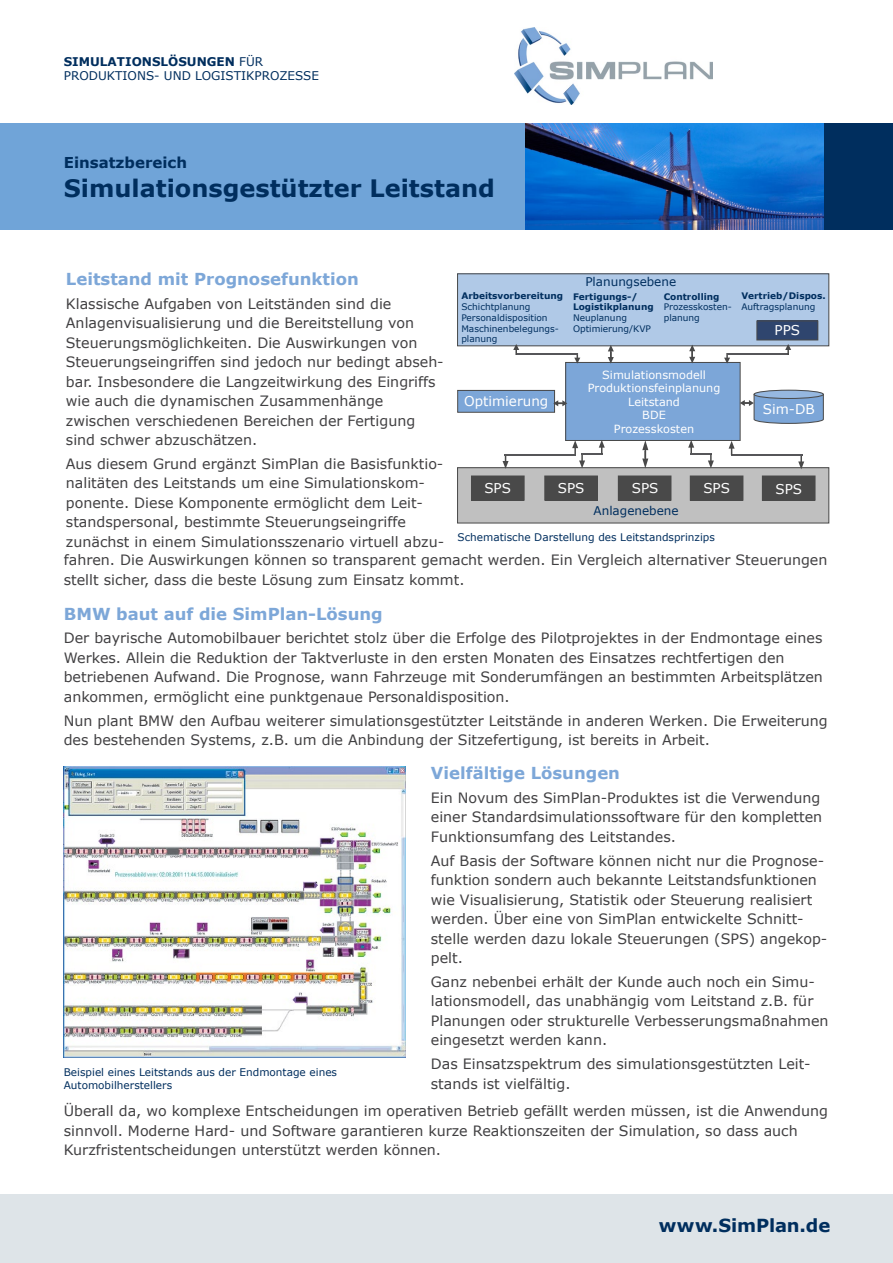
<style>
.page{position:relative;width:893px;height:1263px;background:#fff}
.page>*{position:absolute;margin:0;border:0;box-sizing:border-box;transform-origin:0 0}
.t1{font:700 24px "Verdana";color:#002e5e}
.t2{font:700 18px "Verdana";letter-spacing:-.005em;color:#002e5e}
.t3{font:700 16.5px "Verdana";color:#7da7d8}
.t4{font:700 15px "Verdana";color:#002e5e}
.t5{font:14.25px/19.5px "Verdana";color:#414042}
.t6{font:13.5px "Verdana";color:#fff}
.t7{font:12px/14.4px "Verdana";color:#002e5e}
.t8{font:11.25px/13.5px "Verdana";color:#fff;text-align:center}
.t9{font:10.5px/12.6px "Verdana";color:#002e5e}
.t10{font:9px/10.8px "Verdana";color:#002e5e}
.t11{font:700 9px/10.8px "Verdana";color:#002e5e}
.s1{font-weight:700}
</style>
<div class="page">
<div style="left:0;top:123px;width:893px;height:107px;background:#002e5e"></div>
<div style="left:0;top:123px;width:584px;height:107px;background:#70a4d8"></div>
<img style="left:525px;top:123px;width:298px;height:107px">
<img style="left:515px;top:28px;width:197px;height:77px">
<div style="left:0;top:1194px;width:893px;height:69px;background:#dee4e8"></div>
<img style="left:64px;top:766px;width:341px;height:291px">
<div style="left:458px;top:274px;width:371px;height:72px;background:#b0c9e7"></div>
<div style="left:457px;top:273px;width:372px;height:73px;border:1px solid #494949"></div>
<div style="left:458px;top:468px;width:371px;height:55px;background:#c0c0c0"></div>
<div style="left:457px;top:467px;width:372px;height:56px;border:1px solid #494949"></div>
<div style="left:471px;top:476px;width:53px;height:24px;background:#494949"></div>
<div style="left:471px;top:476px;width:53px;height:25px;border:1px solid #494949"></div>
<div style="left:545px;top:476px;width:52px;height:24px;background:#494949"></div>
<div style="left:544px;top:476px;width:54px;height:25px;border:1px solid #494949"></div>
<div style="left:618px;top:476px;width:53px;height:24px;background:#494949"></div>
<div style="left:618px;top:476px;width:53px;height:25px;border:1px solid #494949"></div>
<div style="left:690px;top:476px;width:53px;height:24px;background:#494949"></div>
<div style="left:690px;top:476px;width:53px;height:25px;border:1px solid #494949"></div>
<div style="left:762px;top:476px;width:53px;height:24px;background:#494949"></div>
<div style="left:762px;top:476px;width:53px;height:25px;border:1px solid #494949"></div>
<div style="left:458px;top:390px;width:97px;height:22px;background:#7ca6d8"></div>
<div style="left:457px;top:390px;width:98px;height:23px;border:1px solid #494949"></div>
<div style="left:566px;top:362px;width:174px;height:78px;background:#7ca6d8"></div>
<div style="left:565px;top:362px;width:175px;height:79px;border:1px solid #494949"></div>
<div style="left:757px;top:321px;width:61px;height:19px;background:#2f456e"></div>
<div style="left:756px;top:321px;width:62px;height:19px;border:1px solid #494949"></div>
<svg style="left:574px;top:353px;width:6px;height:11px"></svg>
<hr style="left:516px;top:353px;width:62px;height:2px;background:#565659">
<svg style="left:513px;top:344px;width:6px;height:10px"></svg>
<svg style="left:724px;top:353px;width:6px;height:11px"></svg>
<hr style="left:727px;top:353px;width:62px;height:2px;background:#565659">
<svg style="left:785px;top:344px;width:6px;height:10px"></svg>
<svg style="left:608px;top:345px;width:6px;height:19px"></svg>
<svg style="left:689px;top:345px;width:6px;height:18px"></svg>
<svg style="left:642px;top:440px;width:6px;height:28px"></svg>
<svg style="left:503px;top:455px;width:6px;height:14px"></svg>
<hr style="left:505px;top:454px;width:71px;height:1px;background:#565659">
<svg style="left:798px;top:456px;width:6px;height:13px"></svg>
<hr style="left:731px;top:454px;width:71px;height:2px;background:#565659">
<svg style="left:729px;top:441px;width:6px;height:13px"></svg>
<svg style="left:572px;top:440px;width:13px;height:28px"></svg>
<hr style="left:581px;top:453px;width:21px;height:2px;background:#565659">
<svg style="left:599px;top:440px;width:6px;height:13px"></svg>
<svg style="left:688px;top:440px;width:6px;height:13px"></svg>
<hr style="left:690px;top:453px;width:22px;height:2px;background:#565659">
<svg style="left:708px;top:455px;width:6px;height:13px"></svg>
<svg style="left:553px;top:400px;width:14px;height:6px"></svg>
<svg style="left:740px;top:389px;width:84px;height:35px"></svg>
<p class="t7" style="left:64px;top:54px;width:257px"><span class="s1">SIMULATIONSLÖSUNGEN</span> FÜR<br>PRODUKTIONS- UND LOGISTIKPROZESSE</p>
<p class="t4" style="left:64px;top:152px;width:125px">Einsatzbereich</p>
<h1 class="t1" style="left:64px;top:171px;width:433px">Simulationsgestützter Leitstand</h1>
<p class="t3" style="left:66px;top:267px;width:294px">Leitstand mit Prognosefunktion</p>
<p class="t5" style="left:66px;top:293px;width:379px">Klassische Aufgaben von Leitständen sind die Anlagenvisualisierung und die Bereitstellung von Steuerungsmöglichkeiten. Die Auswirkungen von Steuerungseingriffen sind jedoch nur bedingt abseh&shy;bar. Insbesondere die Langzeitwirkung des Eingriffs wie auch die dynamischen Zusammenhänge zwischen verschiedenen Bereichen der Fertigung sind schwer abzuschätzen.</p>
<p class="t5" style="left:66px;top:454px;width:380px">Aus diesem Grund ergänzt SimPlan die Basisfunktio&shy;nalitäten des Leitstands um eine Simulationskom&shy;ponente. Diese Komponente ermöglicht dem Leit&shy;standspersonal, bestimmte Steuerungseingriffe zunächst in einem Simulationsszenario virtuell abzu-</p>
<p class="t11" style="left:461px;top:290px;width:103px">Arbeitsvorbereitung</p>
<p class="t10" style="left:461px;top:301px;width:99px">Schichtplanung<br>Personaldisposition<br>Maschinenbelegungs&shy;planung</p>
<p class="t6" style="left:464px;top:392px;width:86px">Optimierung</p>
<p class="t7" style="left:585px;top:274px;width:92px">Planungsebene</p>
<p class="t11" style="left:573px;top:291px;width:82px">Fertigungs-/<br>Logistikplanung</p>
<p class="t10" style="left:573px;top:312px;width:80px">Neuplanung<br>Optimierung/KVP</p>
<p class="t11" style="left:664px;top:291px;width:57px">Controlling</p>
<p class="t10" style="left:664px;top:302px;width:70px">Prozesskosten&shy;planung</p>
<p class="t11" style="left:741px;top:290px;width:86px">Vertrieb/Dispos.</p>
<p class="t10" style="left:741px;top:301px;width:76px">Auftragsplanung</p>
<p class="t6" style="left:775px;top:320px;width:27px">PPS</p>
<p class="t8" style="left:588px;top:368px;width:134px">Simulationsmodell<br>Produktionsfeinplanung<br>Leitstand<br>BDE<br>Prozesskosten</p>
<p class="t6" style="left:763px;top:400px;width:53px">Sim-DB</p>
<p class="t6" style="left:484px;top:479px;width:28px">SPS</p>
<p class="t6" style="left:558px;top:479px;width:28px">SPS</p>
<p class="t6" style="left:632px;top:479px;width:28px">SPS</p>
<p class="t6" style="left:703px;top:479px;width:28px">SPS</p>
<p class="t6" style="left:775px;top:479px;width:28px">SPS</p>
<p class="t7" style="left:594px;top:504px;width:87px">Anlagenebene</p>
<p class="t9" style="left:458px;top:531px;width:259px">Schematische Darstellung des Leitstandsprinzips</p>
<p class="t5" style="left:64px;top:550px;width:765px">fahren. Die Auswirkungen können so transparent gemacht werden. Ein Vergleich alternativer Steuerungen stellt sicher, dass die beste Lösung zum Einsatz kommt.</p>
<p class="t3" style="left:64px;top:602px;width:320px">BMW baut auf die SimPlan-Lösung</p>
<p class="t5" style="left:64px;top:628px;width:761px">Der bayrische Automobilbauer berichtet stolz über die Erfolge des Pilotprojektes in der Endmontage eines Werkes. Allein die Reduktion der Taktverluste in den ersten Monaten des Einsatzes rechtfertigen den betriebenen Aufwand. Die Prognose, wann Fahrzeuge mit Sonderumfängen an bestimmten Arbeitsplätzen ankommen, ermöglicht eine punktgenaue Personaldisposition.</p>
<p class="t5" style="left:64px;top:710px;width:766px">Nun plant BMW den Aufbau weiterer simulationsgestützter Leitstände in anderen Werken. Die Erweiterung des bestehenden Systems, z.B. um die Anbindung der Sitzefertigung, ist bereits in Arbeit.</p>
<p class="t3" style="left:431px;top:761px;width:191px">Vielfältige Lösungen</p>
<p class="t5" style="left:431px;top:788px;width:393px">Ein Novum des SimPlan-Produktes ist die Verwendung einer Standardsimulationssoftware für den kompletten<br>Funktionsumfang des Leitstandes.</p>
<p class="t5" style="left:431px;top:850px;width:398px">Auf Basis der Software können nicht nur die Prognose&shy;funktion sondern auch bekannte Leitstandsfunktionen wie Visualisierung, Statistik oder Steuerung realisiert werden. Über eine von SimPlan entwickelte Schnitt&shy;stelle werden dazu lokale Steuerungen (SPS) angekop&shy;pelt.</p>
<p class="t5" style="left:431px;top:972px;width:399px">Ganz nebenbei erhält der Kunde auch noch ein Simu&shy;lationsmodell, das unabhängig vom Leitstand z.B. für Planungen oder strukturelle Verbesserungsmaßnahmen eingesetzt werden kann.</p>
<p class="t5" style="left:431px;top:1054px;width:381px">Das Einsatzspektrum des simulationsgestützten Leit&shy;stands ist vielfältig.</p>
<p class="t9" style="left:64px;top:1066px;width:275px">Beispiel eines Leitstands aus der Endmontage eines<br>Automobilherstellers</p>
<p class="t5" style="left:64px;top:1101px;width:766px">Überall da, wo komplexe Entscheidungen im operativen Betrieb gefällt werden müssen, ist die Anwendung sinnvoll. Moderne Hard- und Software garantieren kurze Reaktionszeiten der Simulation, so dass auch<br>Kurzfristentscheidungen unterstützt werden können.</p>
<p class="t2" style="left:659px;top:1213px;width:173px">www.SimPlan.de</p>
</div>
